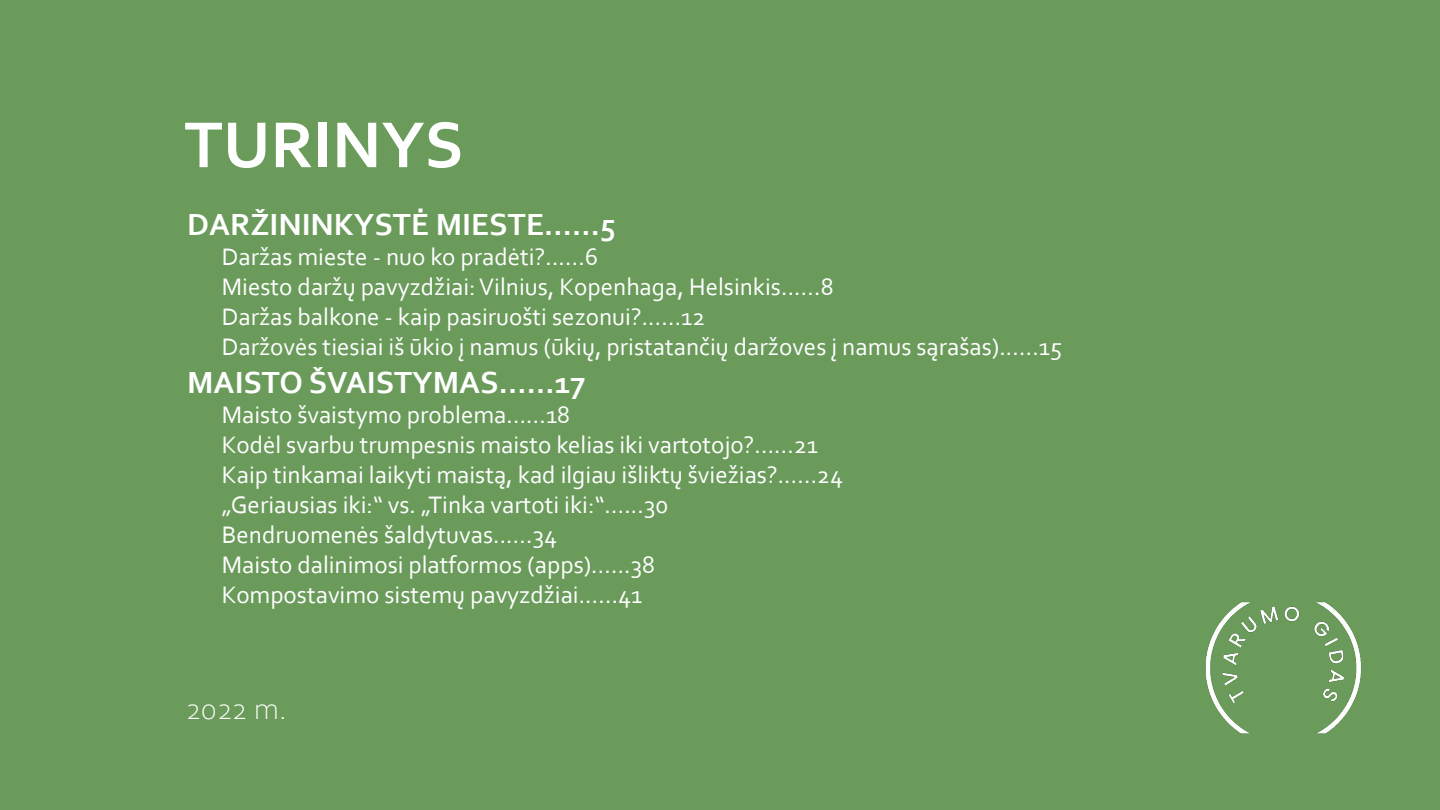
<style>
.page{position:relative;width:1440px;height:810px;background:#6a9b5b}
.page>*{position:absolute;margin:0;border:0;box-sizing:border-box;transform-origin:0 0}
.t1{font:700 68px "Corbel";color:#fff}
.t2{font:700 32px "Corbel";color:#fff}
.t3{font:300 31.3px "Corbel";color:#fff}
.t4{font:25px/30px "Corbel";color:#fff}
</style>
<div class="page">
<img style="left:1205px;top:602px;width:157px;height:132px">
<h1 class="t1" style="left:184px;top:102px;width:281px">TURINYS</h1>
<p class="t2" style="left:187px;top:205px;width:430px">DARŽININKYSTĖ MIESTE......5</p>
<p class="t4" style="left:222px;top:241px;width:842px">Daržas mieste - nuo ko pradėti?......6<br>Miesto daržų pavyzdžiai: Vilnius, Kopenhaga, Helsinkis......8<br>Daržas balkone - kaip pasiruošti sezonui?......12<br>Daržovės tiesiai iš ūkio į namus (ūkių, pristatančių daržoves į namus sąrašas)......15</p>
<p class="t2" style="left:187px;top:363px;width:400px">MAISTO ŠVAISTYMAS......17</p>
<p class="t4" style="left:222px;top:400px;width:623px">Maisto švaistymo problema......18<br>Kodėl svarbu trumpesnis maisto kelias iki vartotojo?......21<br>Kaip tinkamai laikyti maistą, kad ilgiau išliktų šviežias?......24 „Geriausias iki:“ vs. „Tinka vartoti iki:“......30<br>Bendruomenės šaldytuvas......34<br>Maisto dalinimosi platformos (apps)......38<br>Kompostavimo sistemų pavyzdžiai......41</p>
<h1 class="t1" style="left:625px;top:431px;width:232px">MIESTE</h1>
<p class="t3" style="left:185px;top:688px;width:103px">2022 m.</p>
</div>
